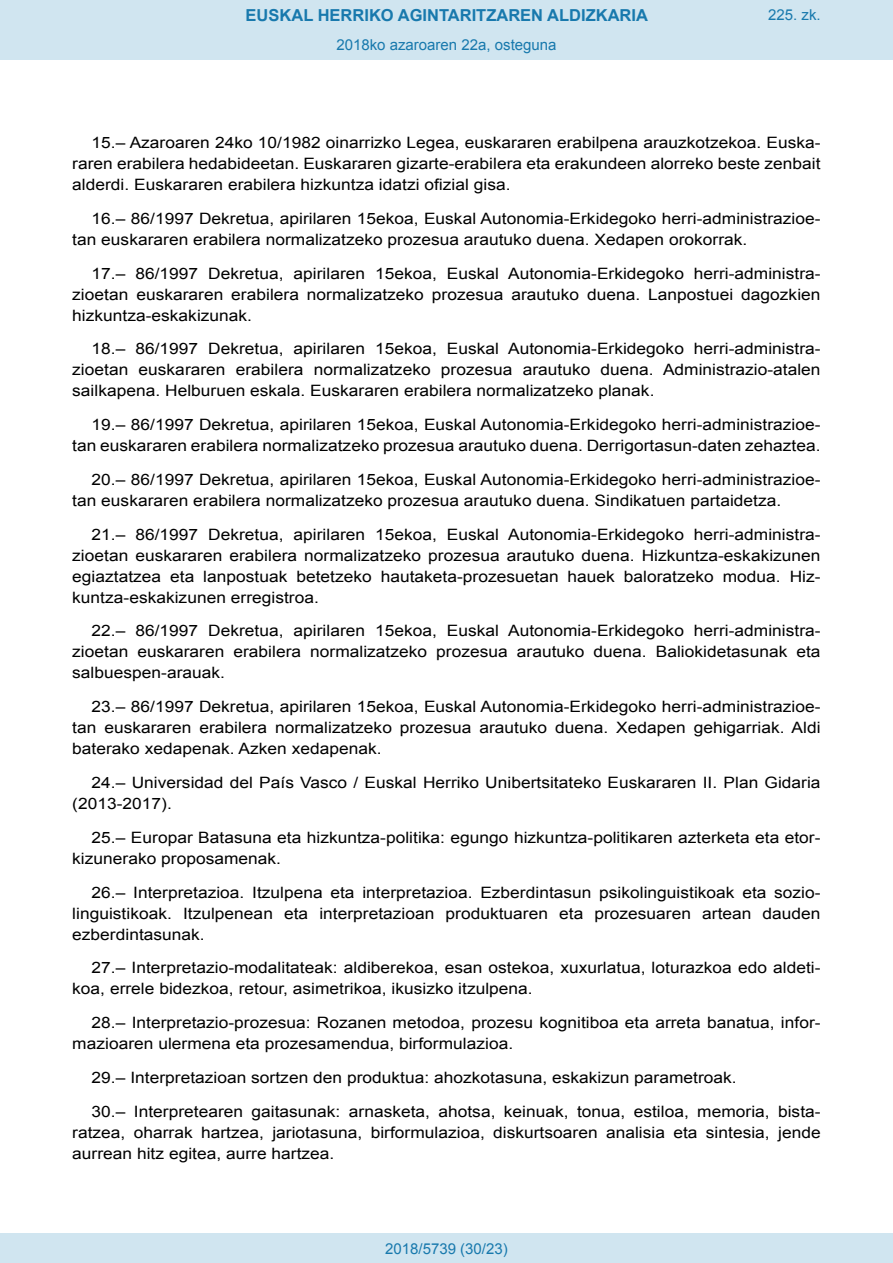
<style>
.page{position:relative;width:893px;height:1263px;background:#fff}
.page>*{position:absolute;margin:0;border:0;box-sizing:border-box;transform-origin:0 0}
.t1{font:700 16.5px "Arial";color:#1879ad}
.BOPVDetalle{font:15.6px/21px "Arial";color:#000;text-align:justify;scale:1.11 1}
.Paginacion_Centro{font:15px "Arial";color:#1879ad}
</style>
<div class="page">
<div style="left:0;top:0;width:893px;height:60px;background:#d0e5f0"></div>
<div style="left:0;top:1233px;width:893px;height:30px;background:#d0e5f0"></div>
<p class="t1" style="left:246px;top:4px;width:404px">EUSKAL HERRIKO AGINTARITZAREN ALDIZKARIA</p>
<p class="Paginacion_Centro" style="left:336px;top:35px;width:222px">2018ko azaroaren 22a, osteguna</p>
<p class="Paginacion_Centro" style="left:768px;top:5px;width:54px">225. zk.</p>
<p class="BOPVDetalle" style="left:72px;top:132px;width:676px;text-indent:19px">15.– Azaroaren 24ko 10/1982 oinarrizko Legea, euskararen erabilpena arauzkotzekoa. Euska&shy;raren erabilera hedabideetan. Euskararen gizarte-erabilera eta erakundeen alorreko beste zenbait alderdi. Euskararen erabilera hizkuntza idatzi ofizial gisa.</p>
<p class="BOPVDetalle" style="left:72px;top:208px;width:676px;text-indent:19px">16.– 86/1997 Dekretua, apirilaren 15ekoa, Euskal Autonomia-Erkidegoko herri-administrazioe&shy;tan euskararen erabilera normalizatzeko prozesua arautuko duena. Xedapen orokorrak.</p>
<p class="BOPVDetalle" style="left:72px;top:263px;width:676px;text-indent:19px">17.– 86/1997 Dekretua, apirilaren 15ekoa, Euskal Autonomia-Erkidegoko herri-administra&shy;zioetan euskararen erabilera normalizatzeko prozesua arautuko duena. Lanpostuei dagozkien hizkuntza-eskakizunak.</p>
<p class="BOPVDetalle" style="left:72px;top:339px;width:676px;text-indent:19px">18.– 86/1997 Dekretua, apirilaren 15ekoa, Euskal Autonomia-Erkidegoko herri-administra&shy;zioetan euskararen erabilera normalizatzeko prozesua arautuko duena. Administrazio-atalen sailkapena. Helburuen eskala. Euskararen erabilera normalizatzeko planak.</p>
<p class="BOPVDetalle" style="left:72px;top:414px;width:676px;text-align:right">19.– 86/1997 Dekretua, apirilaren 15ekoa, Euskal Autonomia-Erkidegoko herri-administrazioe&shy;tan euskararen erabilera normalizatzeko prozesua arautuko duena. Derrigortasun-daten zehaztea.</p>
<p class="BOPVDetalle" style="left:72px;top:469px;width:676px;text-indent:19px">20.– 86/1997 Dekretua, apirilaren 15ekoa, Euskal Autonomia-Erkidegoko herri-administrazioe&shy;tan euskararen erabilera normalizatzeko prozesua arautuko duena. Sindikatuen partaidetza.</p>
<p class="BOPVDetalle" style="left:72px;top:524px;width:676px;text-indent:19px">21.– 86/1997 Dekretua, apirilaren 15ekoa, Euskal Autonomia-Erkidegoko herri-administra&shy;zioetan euskararen erabilera normalizatzeko prozesua arautuko duena. Hizkuntza-eskakizunen egiaztatzea eta lanpostuak betetzeko hautaketa-prozesuetan hauek baloratzeko modua. Hiz&shy;kuntza-eskakizunen erregistroa.</p>
<p class="BOPVDetalle" style="left:72px;top:621px;width:676px;text-indent:19px">22.– 86/1997 Dekretua, apirilaren 15ekoa, Euskal Autonomia-Erkidegoko herri-administra&shy;zioetan euskararen erabilera normalizatzeko prozesua arautuko duena. Baliokidetasunak eta salbuespen-arauak.</p>
<p class="BOPVDetalle" style="left:72px;top:696px;width:676px;text-indent:19px">23.– 86/1997 Dekretua, apirilaren 15ekoa, Euskal Autonomia-Erkidegoko herri-administrazioe&shy;tan euskararen erabilera normalizatzeko prozesua arautuko duena. Xedapen gehigarriak. Aldi baterako xedapenak. Azken xedapenak.</p>
<p class="BOPVDetalle" style="left:72px;top:772px;width:676px;text-indent:19px">24.– Universidad del País Vasco / Euskal Herriko Unibertsitateko Euskararen II. Plan Gidaria (2013-2017).</p>
<p class="BOPVDetalle" style="left:72px;top:827px;width:676px;text-indent:19px">25.– Europar Batasuna eta hizkuntza-politika: egungo hizkuntza-politikaren azterketa eta etor&shy;kizunerako proposamenak.</p>
<p class="BOPVDetalle" style="left:72px;top:882px;width:676px;text-indent:19px">26.– Interpretazioa. Itzulpena eta interpretazioa. Ezberdintasun psikolinguistikoak eta sozio&shy;linguistikoak. Itzulpenean eta interpretazioan produktuaren eta prozesuaren artean dauden ezberdintasunak.</p>
<p class="BOPVDetalle" style="left:72px;top:957px;width:676px;text-indent:19px">27.– Interpretazio-modalitateak: aldiberekoa, esan ostekoa, xuxurlatua, loturazkoa edo aldeti&shy;koa, errele bidezkoa, retour, asimetrikoa, ikusizko itzulpena.</p>
<p class="BOPVDetalle" style="left:72px;top:1012px;width:676px;text-indent:19px">28.– Interpretazio-prozesua: Rozanen metodoa, prozesu kognitiboa eta arreta banatua, infor&shy;mazioaren ulermena eta prozesamendua, birformulazioa.</p>
<p class="BOPVDetalle" style="left:92px;top:1067px;width:583px">29.– Interpretazioan sortzen den produktua: ahozkotasuna, eskakizun parametroak.</p>
<p class="BOPVDetalle" style="left:72px;top:1101px;width:676px;text-indent:19px">30.– Interpretearen gaitasunak: arnasketa, ahotsa, keinuak, tonua, estiloa, memoria, bista&shy;ratzea, oharrak hartzea, jariotasuna, birformulazioa, diskurtsoaren analisia eta sintesia, jende aurrean hitz egitea, aurre hartzea.</p>
<p class="Paginacion_Centro" style="left:385px;top:1238px;width:124px">2018/5739 (30/23)</p>
</div>
